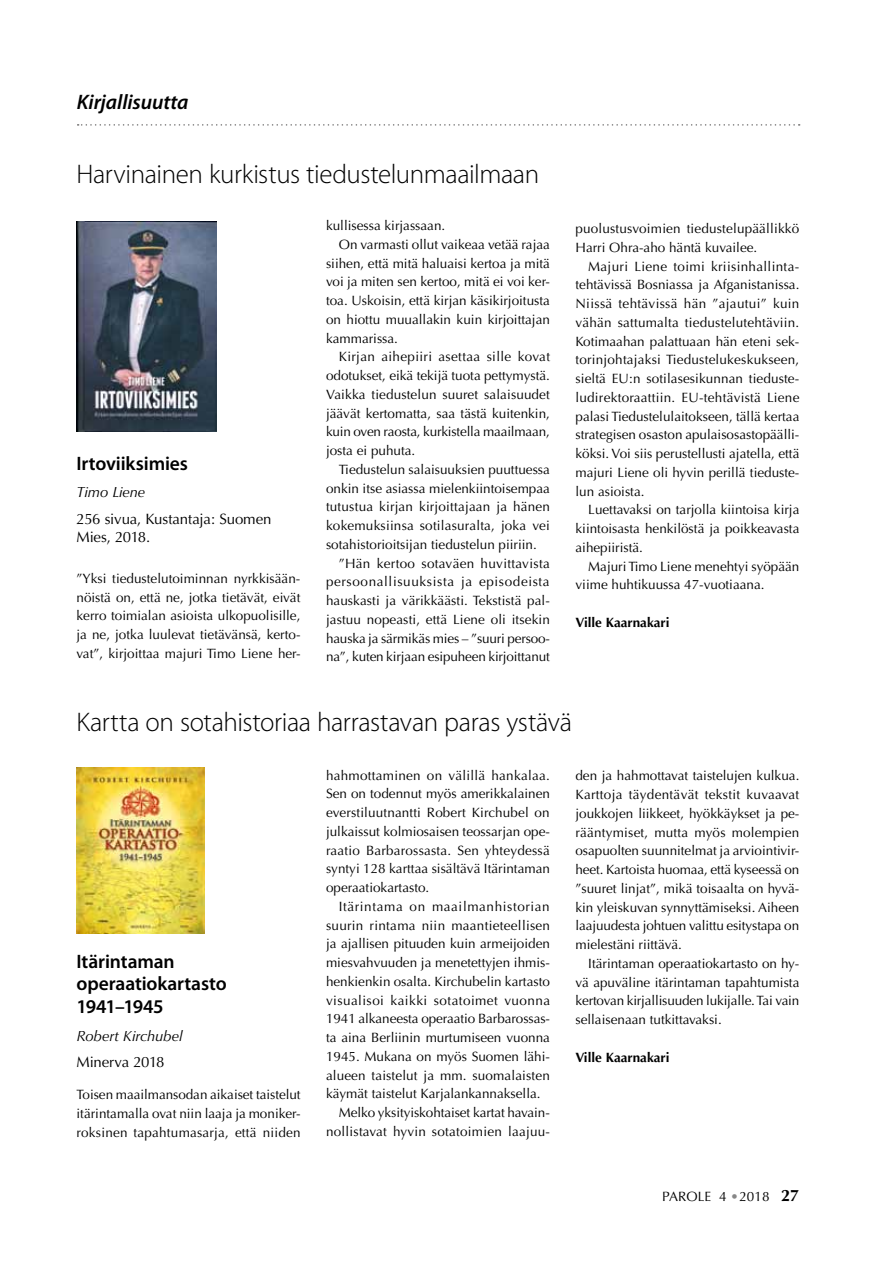
<style>
.page{position:relative;width:893px;height:1263px;background:#fff}
.page>*{position:absolute;margin:0;border:0;box-sizing:border-box;transform-origin:0 0}
.t1{font:300 27px "Myriad Pro";letter-spacing:-.015em;color:#000}
.t2{font:italic 600 21px "Myriad Pro";letter-spacing:-.005em;color:#000}
.t3{font:600 19.5px/22.5px "Myriad Pro";letter-spacing:-.005em;color:#000}
.t4{font:15px/18px "Optima";letter-spacing:-.01em;color:#000}
.t5{font:italic 14.7px "Optima";letter-spacing:-.005em;color:#000}
.t6{font:13.5px/18.8px "Optima";color:#000;text-align:justify}
.t7{font:13.5px "Optima";letter-spacing:.02em;color:#000}
.t8{font:13.5px "Optima";letter-spacing:.025em;color:#000}
.t9{font:13.5px "Optima";letter-spacing:.045em;color:#000}
.t10{font:13.5px "Optima";letter-spacing:.035em;color:#000}
.t11{font:700 13.5px "Optima";color:#000}
.s1{color:#878787}
.s2{font-weight:700;font-size:16.5px}
</style>
<div class="page">
<svg style="left:78px;top:124px;width:722px;height:2px"></svg>
<img style="left:77px;top:221px;width:139px;height:211px">
<img style="left:77px;top:767px;width:127px;height:167px">
<h2 class="t2" style="left:77px;top:88px;width:113px">Kirjallisuutta</h2>
<h1 class="t1" style="left:77px;top:160px;width:464px">Harvinainen kurkistus tiedustelunmaailmaan</h1>
<h3 class="t3" style="left:77px;top:451px;width:113px">Irtoviiksimies</h3>
<p class="t5" style="left:77px;top:484px;width:70px">Timo Liene</p>
<p class="t4" style="left:77px;top:510px;width:197px">256 sivua, Kustantaja: Suomen<br>Mies, 2018.</p>
<p class="t6" style="left:77px;top:569px;width:225px">”Yksi tiedustelutoiminnan nyrkkisään&shy;nöistä on, että ne, jotka tietävät, eivät kerro toimialan asioista ulkopuolisille, ja ne, jotka luulevat tietävänsä, kerto&shy;vat”, kirjoittaa majuri Timo Liene her-</p>
<p class="t6" style="left:326px;top:216px;width:121px">kullisessa kirjassaan.</p>
<p class="t6" style="left:339px;top:235px;width:213px">On varmasti ollut vaikeaa vetää rajaa</p>
<p class="t6" style="left:326px;top:254px;width:225px">siihen, että mitä haluaisi kertoa ja mitä</p>
<p class="t6" style="left:326px;top:273px;width:225px">voi ja miten sen kertoo, mitä ei voi ker-</p>
<p class="t6" style="left:326px;top:291px;width:225px">toa. Uskoisin, että kirjan käsikirjoitusta</p>
<p class="t6" style="left:326px;top:310px;width:225px">on hiottu muuallakin kuin kirjoittajan</p>
<p class="t6" style="left:326px;top:329px;width:73px">kammarissa.</p>
<p class="t8" style="left:339px;top:349px;width:213px">Kirjan aihepiiri asettaa sille kovat</p>
<p class="t6" style="left:326px;top:366px;width:225px">odotukset, eikä tekijä tuota pettymystä.</p>
<p class="t6" style="left:326px;top:385px;width:225px">Vaikka tiedustelun suuret salaisuudet</p>
<p class="t6" style="left:326px;top:404px;width:225px">jäävät kertomatta, saa tästä kuitenkin,</p>
<p class="t6" style="left:326px;top:423px;width:225px">kuin oven raosta, kurkistella maailmaan,</p>
<p class="t6" style="left:326px;top:441px;width:91px">josta ei puhuta.</p>
<p class="t6" style="left:339px;top:460px;width:213px">Tiedustelun salaisuuksien puuttuessa</p>
<p class="t6" style="left:326px;top:479px;width:225px">onkin itse asiassa mielenkiintoisempaa</p>
<p class="t6" style="left:326px;top:498px;width:225px">tutustua kirjan kirjoittajaan ja hänen</p>
<p class="t6" style="left:326px;top:516px;width:225px">kokemuksiinsa sotilasuralta, joka vei</p>
<p class="t6" style="left:326px;top:535px;width:212px">sotahistorioitsijan tiedustelun piiriin.</p>
<p class="t8" style="left:339px;top:555px;width:213px">”Hän kertoo sotaväen huvittavista</p>
<p class="t9" style="left:326px;top:574px;width:225px">persoonallisuuksista ja episodeista</p>
<p class="t6" style="left:326px;top:591px;width:225px">hauskasti ja värikkäästi. Tekstistä pal-</p>
<p class="t6" style="left:326px;top:610px;width:225px">jastuu nopeasti, että Liene oli itsekin</p>
<p class="t6" style="left:326px;top:629px;width:226px">hauska ja särmikäs mies – ”suuri persoo-</p>
<p class="t6" style="left:326px;top:648px;width:225px">na”, kuten kirjaan esipuheen kirjoittanut</p>
<p class="t6" style="left:575px;top:219px;width:225px">puolustusvoimien tiedustelupäällikkö<br>Harri Ohra-aho häntä kuvailee.</p>
<p class="t6" style="left:575px;top:257px;width:225px;text-indent:13px">Majuri Liene toimi kriisinhallinta&shy;tehtävissä Bosniassa ja Afganistanissa.<br>Niissä tehtävissä hän ”ajautui” kuin vähän sattumalta tiedustelutehtäviin.<br>Kotimaahan palattuaan hän eteni sek&shy;torinjohtajaksi Tiedustelukeskukseen, sieltä EU:n sotilasesikunnan tieduste&shy;ludirektoraattiin. EU-tehtävistä Liene palasi Tiedustelulaitokseen, tällä kertaa strategisen osaston apulaisosastopäälli&shy;köksi. Voi siis perustellusti ajatella, että majuri Liene oli hyvin perillä tieduste&shy;lun asioista.</p>
<p class="t6" style="left:575px;top:501px;width:225px;text-indent:13px">Luettavaksi on tarjolla kiintoisa kirja kiintoisasta henkilöstä ja poikkeavasta aihepiiristä.</p>
<p class="t6" style="left:575px;top:557px;width:225px;text-indent:13px">Majuri Timo Liene menehtyi syöpään viime huhtikuussa 47-vuotiaana.</p>
<p class="t11" style="left:575px;top:614px;width:96px">Ville Kaarnakari</p>
<h1 class="t1" style="left:77px;top:707px;width:497px">Kartta on sotahistoriaa harrastavan paras ystävä</h1>
<h3 class="t3" style="left:77px;top:949px;width:152px">Itärintaman operaatiokartasto<br>1941–1945</h3>
<p class="t5" style="left:77px;top:1027px;width:108px">Robert Kirchubel</p>
<p class="t4" style="left:77px;top:1053px;width:90px">Minerva 2018</p>
<p class="t6" style="left:77px;top:1086px;width:226px">Toisen maailmansodan aikaiset taistelut itärintamalla ovat niin laaja ja moniker&shy;roksinen tapahtumasarja, että niiden</p>
<p class="t6" style="left:326px;top:766px;width:225px">hahmottaminen on välillä hankalaa.<br>Sen on todennut myös amerikkalainen everstiluutnantti Robert Kirchubel on julkaissut kolmiosaisen teossarjan ope&shy;raatio Barbarossasta. Sen yhteydessä syntyi 128 karttaa sisältävä Itärintaman operaatiokartasto.</p>
<p class="t9" style="left:339px;top:898px;width:213px">Itärintama on maailmanhistorian</p>
<p class="t7" style="left:326px;top:917px;width:226px">suurin rintama niin maantieteellisen</p>
<p class="t6" style="left:326px;top:934px;width:225px">ja ajallisen pituuden kuin armeijoiden</p>
<p class="t6" style="left:326px;top:953px;width:225px">miesvahvuuden ja menetettyjen ihmis-</p>
<p class="t6" style="left:326px;top:972px;width:225px">henkienkin osalta. Kirchubelin kartasto</p>
<p class="t10" style="left:326px;top:992px;width:226px">visualisoi kaikki sotatoimet vuonna</p>
<p class="t6" style="left:326px;top:1009px;width:226px">1941 alkaneesta operaatio Barbarossas-</p>
<p class="t6" style="left:326px;top:1028px;width:225px">ta aina Berliinin murtumiseen vuonna</p>
<p class="t6" style="left:326px;top:1047px;width:225px">1945. Mukana on myös Suomen lähi-</p>
<p class="t6" style="left:326px;top:1066px;width:225px">alueen taistelut ja mm. suomalaisten</p>
<p class="t6" style="left:326px;top:1084px;width:216px">käymät taistelut Karjalankannaksella.</p>
<p class="t6" style="left:339px;top:1103px;width:213px">Melko yksityiskohtaiset kartat havain-</p>
<p class="t7" style="left:326px;top:1123px;width:225px">nollistavat hyvin sotatoimien laajuu-</p>
<p class="t6" style="left:575px;top:766px;width:225px">den ja hahmottavat taistelujen kulkua.<br>Karttoja täydentävät tekstit kuvaavat joukkojen liikkeet, hyökkäykset ja pe&shy;rääntymiset, mutta myös molempien osapuolten suunnitelmat ja arviointivir&shy;heet. Kartoista huomaa, että kyseessä on ”suuret linjat”, mikä toisaalta on hyvä&shy;kin yleiskuvan synnyttämiseksi. Aiheen laajuudesta johtuen valittu esitystapa on mielestäni riittävä.</p>
<p class="t6" style="left:575px;top:954px;width:225px;text-indent:13px">Itärintaman operaatiokartasto on hy&shy;vä apuväline itärintaman tapahtumista kertovan kirjallisuuden lukijalle. Tai vain sellaisenaan tutkittavaksi.</p>
<p class="t11" style="left:575px;top:1049px;width:96px">Ville Kaarnakari</p>
<p class="t6" style="left:662px;top:1187px;width:139px">PAROLE 4 <span class="s1">•</span> 2018 <span class="s2">27</span></p>
</div>
